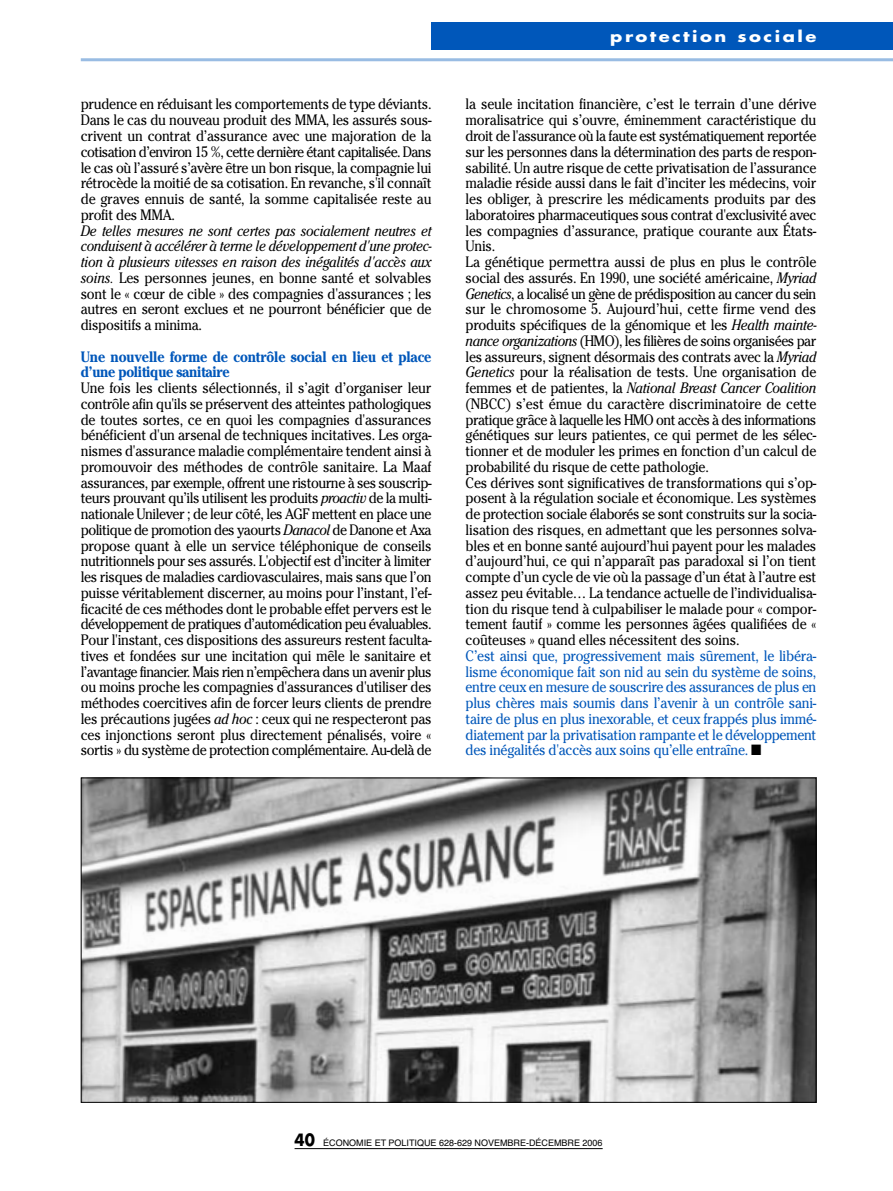
<style>
.page{position:relative;width:893px;height:1191px;background:#fff}
.page>*{position:absolute;margin:0;border:0;box-sizing:border-box;transform-origin:0 0}
.t1{font:15px/15.8px "Cheltenham Std";letter-spacing:-.02em;color:#000;text-align:justify;scale:.9 1}
.t2{font:15px/15.8px "Cheltenham Std";letter-spacing:-.02em;color:#0057ba;text-align:justify;scale:.9 1}
.t3{font:italic 15px/15.8px "Cheltenham Std";letter-spacing:-.02em;color:#000;text-align:justify;scale:.9 1}
.t4{font:700 15px/15.8px "Cheltenham Std";letter-spacing:-.01em;color:#0057ba;scale:.9 1}
.t5{font:700 15px "Futura Std";letter-spacing:.135em;color:#fff;scale:1.2 1}
.t6{font:9px "Helvetica";color:#000}
.s1{font-style:normal}
.s2{font-style:italic}
.s3{color:#000}
.s4{font-family:"Futura Std";font-weight:700;font-size:16.5px}
</style>
<div class="page">
<hr style="left:81px;top:58px;width:812px;height:3px;background:#99bce3">
<div style="left:432px;top:22px;width:461px;height:28px;background:#0057ba"></div>
<hr style="left:295px;top:1148px;width:308px;height:1px;background:#000">
<img style="left:83px;top:779px;width:731px;height:321px">
<p class="t1" style="left:81px;top:98px;width:391px">prudence en réduisant les comportements de type déviants.<br>Dans le cas du nouveau produit des MMA, les assurés sous&shy;crivent un contrat d’assurance avec une majoration de la cotisation d’environ 15 %, cette dernière étant capitalisée. Dans le cas où l’assuré s’avère être un bon risque, la compagnie lui rétrocède la moitié de sa cotisation. En revanche, s'il connaît de graves ennuis de santé, la somme capitalisée reste au profit des MMA.</p>
<p class="t3" style="left:81px;top:224px;width:392px">De telles mesures ne sont certes pas socialement neutres et conduisent à accélérer à terme le développement d'une protec&shy;tion à plusieurs vitesses en raison des inégalités d'accès aux soins. <span class="s1">Les personnes jeunes, en bonne santé et solvables sont le « cœur de cible » des compagnies d'assurances ; les autres en seront exclues et ne pourront bénéficier que de dispositifs a minima.</span></p>
<p class="t4" style="left:81px;top:350px;width:391px">Une nouvelle forme de contrôle social en lieu et place d’une politique sanitaire</p>
<p class="t1" style="left:81px;top:381px;width:391px">Une fois les clients sélectionnés, il s’agit d’organiser leur contrôle afin qu'ils se préservent des atteintes pathologiques de toutes sortes, ce en quoi les compagnies d'assurances bénéficient d'un arsenal de techniques incitatives. Les orga&shy;nismes d'assurance maladie complémentaire tendent ainsi à promouvoir des méthodes de contrôle sanitaire. La Maaf assurances, par exemple, offrent une ristourne à ses souscrip&shy;teurs prouvant qu’ils utilisent les produits <span class="s2">proactiv</span> de la multi&shy;nationale Unilever ; de leur côté, les AGF mettent en place une politique de promotion des yaourts <span class="s2">Danacol</span> de Danone et Axa propose quant à elle un service téléphonique de conseils nutritionnels pour ses assurés. L'objectif est d’inciter à limiter les risques de maladies cardiovasculaires, mais sans que l’on puisse véritablement discerner, au moins pour l’instant, l’ef&shy;ficacité de ces méthodes dont le probable effet pervers est le développement de pratiques d’automédication peu évaluables.<br>Pour l'instant, ces dispositions des assureurs restent faculta&shy;tives et fondées sur une incitation qui mêle le sanitaire et l’avantage financier. Mais rien n’empêchera dans un avenir plus ou moins proche les compagnies d'assurances d'utiliser des méthodes coercitives afin de forcer leurs clients de prendre les précautions jugées <span class="s2">ad hoc</span> : ceux qui ne respecteront pas ces injonctions seront plus directement pénalisés, voire « sortis » du système de protection complémentaire. Au-delà de</p>
<p class="t5" style="left:610px;top:29px;width:173px">protection sociale</p>
<p class="t1" style="left:466px;top:98px;width:392px;text-align:left">la seule incitation financière, c’est le terrain d’une dérive moralisatrice qui s’ouvre, éminemment caractéristique du droit de l'assurance où la faute est systématiquement reportée sur les personnes dans la détermination des parts de respon&shy;sabilité. Un autre risque de cette privatisation de l’assurance maladie réside aussi dans le fait d’inciter les médecins, voir les obliger, à prescrire les médicaments produits par des laboratoires pharmaceutiques sous contrat d'exclusivité avec les compagnies d’assurance, pratique courante aux États-Unis.<br>La génétique permettra aussi de plus en plus le contrôle social des assurés. En 1990, une société américaine, <span class="s2">Myriad Genetics</span>, a localisé un gène de prédisposition au cancer du sein sur le chromosome 5. Aujourd’hui, cette firme vend des produits spécifiques de la génomique et les <span class="s2">Health mainte&shy;nance organizations</span> (HMO), les filières de soins organisées par les assureurs, signent désormais des contrats avec la <span class="s2">Myriad Genetics</span> pour la réalisation de tests. Une organisation de femmes et de patientes, la <span class="s2">National Breast Cancer Coalition </span>(NBCC) s’est émue du caractère discriminatoire de cette pratique grâce à laquelle les HMO ont accès à des informations génétiques sur leurs patientes, ce qui permet de les sélec&shy;tionner et de moduler les primes en fonction d’un calcul de probabilité du risque de cette pathologie.<br>Ces dérives sont significatives de transformations qui s’op&shy;posent à la régulation sociale et économique. Les systèmes de protection sociale élaborés se sont construits sur la socia&shy;lisation des risques, en admettant que les personnes solva&shy;bles et en bonne santé aujourd’hui payent pour les malades d’aujourd’hui, ce qui n’apparaît pas paradoxal si l’on tient compte d’un cycle de vie où la passage d’un état à l’autre est assez peu évitable… La tendance actuelle de l’individualisa&shy;tion du risque tend à culpabiliser le malade pour « compor&shy;tement fautif » comme les personnes âgées qualifiées de « coûteuses » quand elles nécessitent des soins.</p>
<p class="t2" style="left:466px;top:649px;width:391px">C’est ainsi que, progressivement mais sûrement, le libéra&shy;lisme économique fait son nid au sein du système de soins, entre ceux en mesure de souscrire des assurances de plus en plus chères mais soumis dans l’avenir à un contrôle sani&shy;taire de plus en plus inexorable, et ceux frappés plus immé&shy;diatement par la privatisation rampante et le développement des inégalités d'accès aux soins qu’elle entraîne. <span class="s3">■</span></p>
<p class="t6" style="left:295px;top:1139px;width:310px"><span class="s4">40</span> ÉCONOMIE ET POLITIQUE 628-629 NOVEMBRE-DÉCEMBRE 2006</p>
</div>
